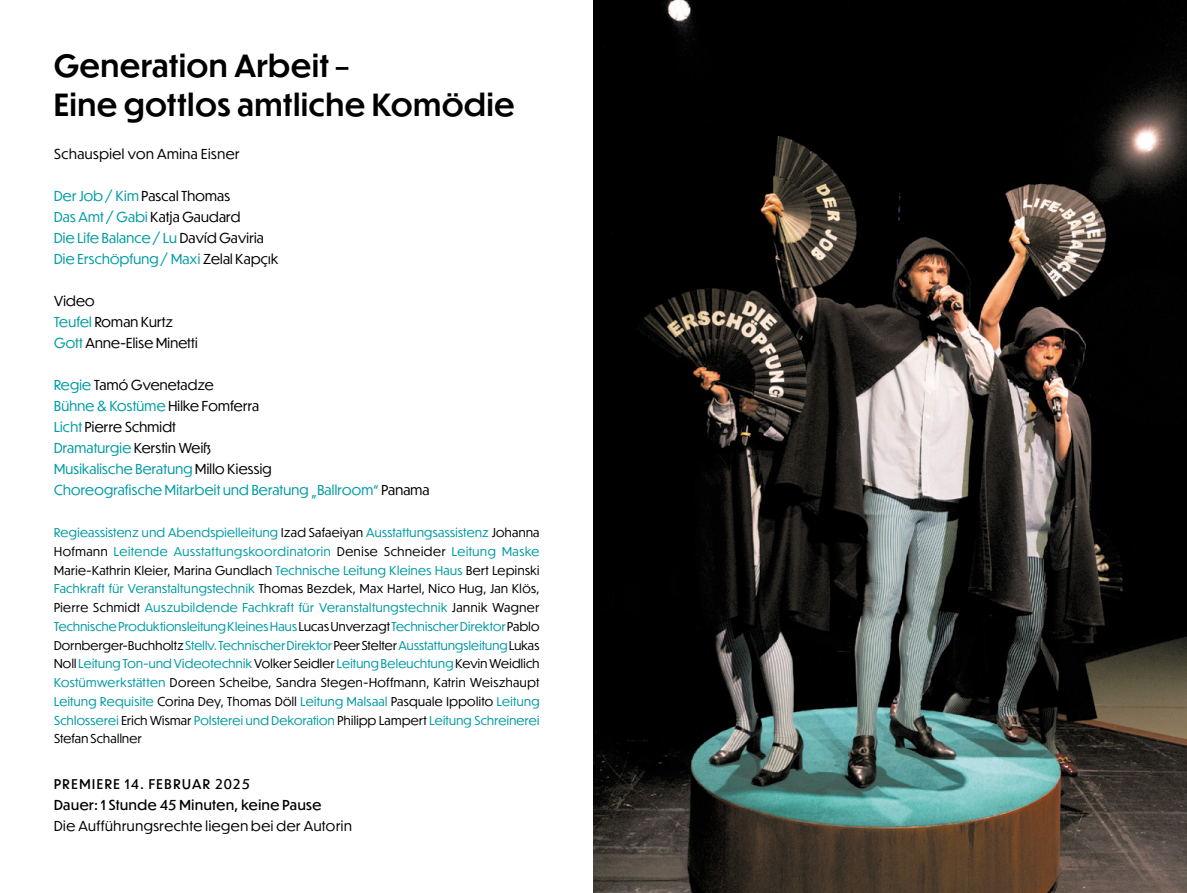
<style>
.page{position:relative;width:1187px;height:893px;background:#fff}
.page>*{position:absolute;margin:0;border:0;box-sizing:border-box;transform-origin:0 0}
.t1{font:500 30px/39px "Dunbar Tall";letter-spacing:.035em;color:#000}
.t2{font:13.5px/21px "Dunbar Tall";letter-spacing:.02em;color:#009ba4}
.t3{font:13.5px/21px "Dunbar Tall";letter-spacing:.035em;color:#000}
.t4{font:13.5px "Dunbar Tall";letter-spacing:.045em;color:#000}
.t5{font:13.2px "Dunbar Tall";letter-spacing:.11em;color:#000}
.t6{font:12px/18.8px "Dunbar Tall";letter-spacing:.03em;color:#009ba4;text-align:justify}
.s1{font-size:27px}
.s2{color:#000}
.s3{color:#009ba4}
</style>
<div class="page">
<img style="left:593px;top:0;width:593px;height:893px">
<h1 class="t1" style="left:54px;top:45px;width:462px">Generation Arbeit <span class="s1">–<br></span>Eine gottlos amtliche Komödie</h1>
<p class="t3" style="left:54px;top:143px;width:187px">Schauspiel von Amina Eisner</p>
<p class="t2" style="left:54px;top:185px;width:226px">Der Job / Kim <span class="s2">Pascal Thomas<br></span>Das Amt / Gabi <span class="s2">Katja Gaudard<br></span>Die Life Balance / Lu <span class="s2">Davíd Gaviria<br></span>Die Erschöpfung / Maxi <span class="s2">Zelal Kapçık</span></p>
<p class="t3" style="left:54px;top:290px;width:145px">Video<br><span class="s3">Teufel</span> Roman Kurtz<br><span class="s3">Gott</span> Anne-Elise Minetti</p>
<p class="t2" style="left:54px;top:374px;width:377px">Regie <span class="s2">Tamó Gvenetadze<br></span>Bühne &amp; Kostüme <span class="s2">Hilke Fomferra<br></span>Licht <span class="s2">Pierre Schmidt<br></span>Dramaturgie <span class="s2">Kerstin Weiß<br></span>Musikalische Beratung <span class="s2">Millo Kiessig<br></span>Choreografische Mitarbeit und Beratung „Ballroom“ <span class="s2">Panama</span></p>
<p class="t6" style="left:54px;top:523px;width:487px">Regieassistenz und Abendspielleitung <span class="s2">Izad Safaeiyan</span> Ausstattungsassistenz <span class="s2">Johanna Hofmann</span> Leitende Ausstattungskoordinatorin <span class="s2">Denise Schneider</span> Leitung Maske <span class="s2">Marie-Kathrin Kleier, Marina Gundlach</span> Technische Leitung Kleines Haus <span class="s2">Bert Lepinski </span>Fachkraft für Veranstaltungstechnik <span class="s2">Thomas Bezdek, Max Hartel, Nico Hug, Jan Klös, Pierre Schmidt</span> Auszubildende Fachkraft für Veranstaltungstechnik <span class="s2">Jannik Wagner </span>Technische Produktionsleitung Kleines Haus <span class="s2">Lucas Unverzagt</span> Technischer Direktor <span class="s2">Pablo Dornberger-Buchholtz</span> Stellv. Technischer Direktor <span class="s2">Peer Stelter</span> Ausstattungsleitung <span class="s2">Lukas Noll</span> Leitung Ton-und Videotechnik <span class="s2">Volker Seidler</span> Leitung Beleuchtung <span class="s2">Kevin Weidlich </span>Kostümwerkstätten <span class="s2">Doreen Scheibe, Sandra Stegen-Hoffmann, Katrin Weiszhaupt </span>Leitung Requisite <span class="s2">Corina Dey, Thomas Döll</span> Leitung Malsaal <span class="s2">Pasquale Ippolito</span> Leitung Schlosserei <span class="s2">Erich Wismar</span> Polsterei und Dekoration <span class="s2">Philipp Lampert</span> Leitung Schreinerei <span class="s2">Stefan Schallner</span></p>
<p class="t5" style="left:54px;top:775px;width:197px">PREMIERE 14. FEBRUAR 2025</p>
<p class="t4" style="left:54px;top:795px;width:269px">Dauer: 1 Stunde 45 Minuten, keine Pause</p>
<p class="t3" style="left:54px;top:815px;width:299px">Die Aufführungsrechte liegen bei der Autorin</p>
</div>
